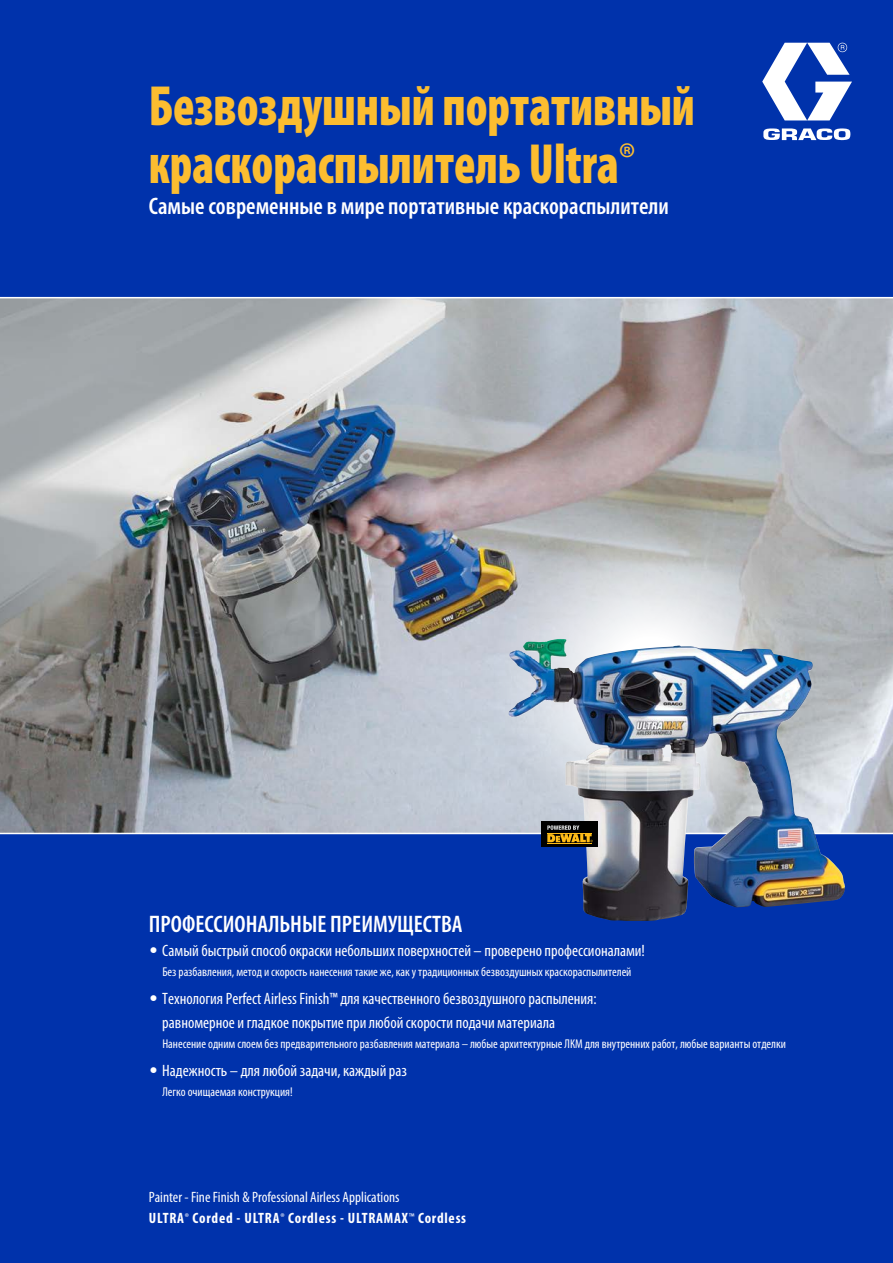
<style>
.page{position:relative;width:893px;height:1263px;background:#fff}
.page>*{position:absolute;margin:0;border:0;box-sizing:border-box;transform-origin:0 0}
.t1{font:900 condensed 57px/58.5px "Myriad Pro";color:#fcbd30;scale:.85 1}
.t2{font:600 condensed 24px "Myriad Pro";color:#fff}
.t3{font:condensed 16.5px/24px "Myriad Pro";color:#fff}
.t4{font:condensed 15px "Myriad Pro";color:#fff}
.t5{font:700 condensed 15px "Myriad Pro";letter-spacing:.05em;color:#fff}
.t6{font:condensed 12.75px "Myriad Pro";color:#fff}
.s1{font-family:"Helvetica Neue LT Std"}
.s2{font-weight:400;font-size:11.25px}
</style>
<div class="page">
<img style="left:0;top:298px;width:893px;height:535px">
<div style="left:0;top:835px;width:893px;height:428px;background:#0032ab"></div>
<div style="left:0;top:0;width:893px;height:298px;background:#0032ab"></div>
<svg style="left:762px;top:43px;width:90px;height:97px"></svg>
<hr style="left:0;top:297px;width:893px;height:1px;background:#fff">
<img style="left:376px;top:519px;width:517px;height:314px">
<img style="left:508px;top:639px;width:138px;height:282px">
<div style="left:541px;top:821px;width:57px;height:26px;background:#000"></div>
<hr style="left:547px;top:843px;width:45px;height:1px;background:#febc18">
<svg style="left:547px;top:825px;width:46px;height:17px"></svg>
<h1 class="t1" style="left:149px;top:75px;width:644px">Безвоздушный портативный краскораспылитель Ultra<sup>®</sup></h1>
<h2 class="t2" style="left:149px;top:191px;width:522px">Самые современные в мире портативные краскораспылители</h2>
<h2 class="t2" style="left:149px;top:909px;width:315px">ПРОФЕССИОНАЛЬНЫЕ ПРЕИМУЩЕСТВА</h2>
<p class="t3" style="left:150px;top:939px;width:497px"><span class="s1">•</span> Самый быстрый способ окраски небольших поверхностей – проверено профессионалами!</p>
<p class="t6" style="left:162px;top:964px;width:471px">Без разбавления, метод и скорость нанесения такие же, как у традиционных безвоздушных краскораспылителей</p>
<p class="t3" style="left:162px;top:987px;width:436px;text-indent:-13px"><span class="s1">•</span> Технология Perfect Airless Finish™ для качественного безвоздушного распыления: равномерное и гладкое покрытие при любой скорости подачи материала</p>
<p class="t6" style="left:162px;top:1036px;width:625px">Нанесение одним слоем без предварительного разбавления материала – любые архитектурные ЛКМ для внутренних работ, любые варианты отделки</p>
<p class="t3" style="left:150px;top:1059px;width:259px"><span class="s1">•</span> Надежность – для любой задачи, каждый раз</p>
<p class="t6" style="left:162px;top:1084px;width:132px">Легко очищаемая конструкция!</p>
<p class="t4" style="left:149px;top:1188px;width:252px">Painter - Fine Finish &amp; Professional Airless Applications</p>
<p class="t5" style="left:149px;top:1209px;width:319px">ULTRA<sup>®</sup> Corded - ULTRA<sup>®</sup> Cordless - ULTRAMAX<span class="s2">™</span> Cordless</p>
</div>
